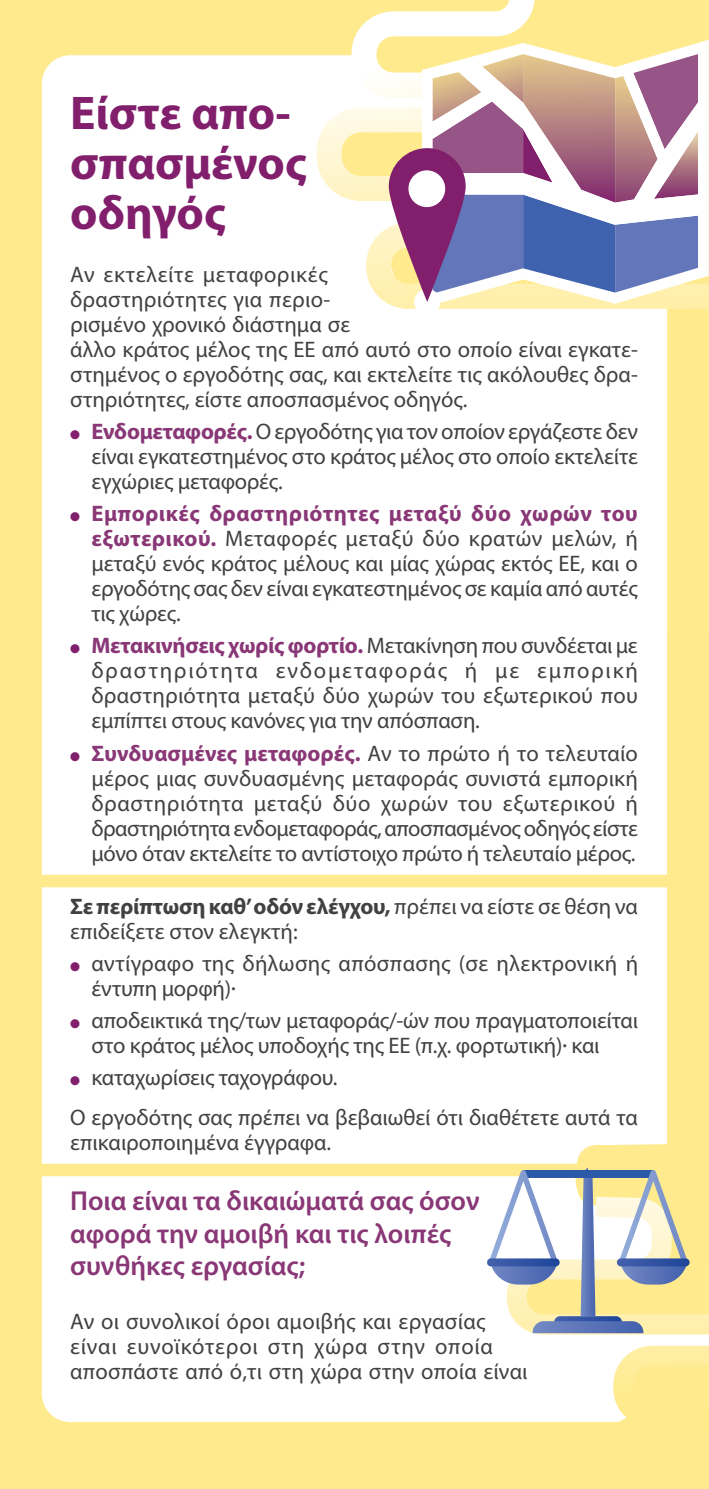
<style>
.page{position:relative;width:709px;height:1489px;background:#fff}
.page>*{position:absolute;margin:0;border:0;box-sizing:border-box;transform-origin:0 0}
.Title_chapter_H2{font:700 47.5px/50px "Myriad Pro";color:#811f6d}
.Title_chapter_H3{font:600 27.5px/32.5px "Myriad Pro";color:#893776}
.Text{font:22.5px/25px "Myriad Pro";color:#414042}
.s1{color:#811f6d}
.s2{font-weight:700;color:#893776}
.s3{font-weight:700}
</style>
<div class="page">
<div style="left:0;top:0;width:708px;height:1488px;background:#ffeb8d"></div>
<div style="left:42px;top:55px;width:625px;height:1366px;background:#fff;border-radius:28px"></div>
<div style="left:490px;top:1421px;width:219px;height:67px;background:#ffeb8d"></div>
<div style="left:547px;top:0;width:161px;height:40px;background:#ffeb8d"></div>
<svg style="left:366px;top:142px;width:343px;height:179px"></svg>
<svg style="left:304px;top:0;width:243px;height:213px"></svg>
<svg style="left:497px;top:1333px;width:212px;height:104px"></svg>
<div style="left:667px;top:633px;width:41px;height:510px;background:#ffeb8d"></div>
<svg style="left:422px;top:40px;width:286px;height:268px"></svg>
<svg style="left:432px;top:54px;width:266px;height:239px"></svg>
<div style="left:414px;top:289px;width:26px;height:26px;background:#fff;border-radius:50%"></div>
<svg style="left:389px;top:148px;width:76px;height:154px;background:#955587"></svg>
<div style="left:408px;top:170px;width:37px;height:37px;background:#fff;border-radius:50%"></div>
<div style="left:40px;top:874px;width:628px;height:13px;background:#ffeb8d"></div>
<div style="left:40px;top:1163px;width:628px;height:13px;background:#ffeb8d"></div>
<svg style="left:487px;top:1141px;width:222px;height:192px"></svg>
<h2 class="Title_chapter_H2" style="left:70px;top:86px;width:238px">Είστε απο&shy;σπασμένος οδηγός</h2>
<p class="Text" style="left:70px;top:261px;width:569px">Αν εκτελείτε μεταφορικές<br>δραστηριότητες για περιο-<br>ρισμένο χρονικό διάστημα σε<br>άλλο κράτος μέλος της ΕΕ από αυτό στο οποίο είναι εγκατε&shy;στημένος ο εργοδότης σας, και εκτελείτε τις ακόλουθες δρα&shy;στηριότητες, είστε αποσπασμένος οδηγός.</p>
<p class="Text" style="left:91px;top:418px;width:548px;text-align:justify;text-indent:-21px"><span class="s1">●</span> <span class="s2">Ενδομεταφορές.</span> Ο εργοδότης για τον οποίον εργάζεστε δεν είναι εγκατεστημένος στο κράτος μέλος στο οποίο εκτελείτε εγχώριες μεταφορές.</p>
<p class="Text" style="left:91px;top:501px;width:548px;text-align:justify;text-indent:-21px"><span class="s1">●</span> <span class="s2">Εμπορικές δραστηριότητες μεταξύ δύο χωρών του εξωτερικού.</span> Μεταφορές μεταξύ δύο κρατών μελών, ή μεταξύ ενός κράτος μέλους και μίας χώρας εκτός ΕΕ, και ο εργοδότης σας δεν είναι εγκατεστημένος σε καμία από αυτές τις χώρες.</p>
<p class="Text" style="left:91px;top:633px;width:548px;text-align:justify;text-indent:-21px"><span class="s1">●</span> <span class="s2">Μετακινήσεις χωρίς φορτίο.</span> Μετακίνηση που συνδέεται με δραστηριότητα ενδομεταφοράς ή με εμπορική δραστηριότητα μεταξύ δύο χωρών του εξωτερικού που εμπίπτει στους κανόνες για την απόσπαση.</p>
<p class="Text" style="left:91px;top:740px;width:548px;text-align:justify;text-indent:-21px"><span class="s1">●</span> <span class="s2">Συνδυασμένες μεταφορές.</span> Αν το πρώτο ή το τελευταίο μέρος μιας συνδυασμένης μεταφοράς συνιστά εμπορική δραστηριότητα μεταξύ δύο χωρών του εξωτερικού ή δραστηριότητα ενδομεταφοράς, αποσπασμένος οδηγός είστε μόνο όταν εκτελείτε το αντίστοιχο πρώτο ή τελευταίο μέρος.</p>
<p class="Text" style="left:70px;top:893px;width:569px"><span class="s3">Σε περίπτωση καθ’ οδόν ελέγχου,</span> πρέπει να είστε σε θέση να επιδείξετε στον ελεγκτή:</p>
<p class="Text" style="left:91px;top:950px;width:548px;text-indent:-21px"><span class="s1">●</span> αντίγραφο της δήλωσης απόσπασης (σε ηλεκτρονική ή έντυπη μορφή)·</p>
<p class="Text" style="left:91px;top:1007px;width:548px;text-indent:-21px"><span class="s1">●</span> αποδεικτικά της/των μεταφοράς/-ών που πραγματοποιείται στο κράτος μέλος υποδοχής της ΕΕ (π.χ. φορτωτική)· και</p>
<p class="Text" style="left:70px;top:1064px;width:269px"><span class="s1">●</span> καταχωρίσεις ταχογράφου.</p>
<p class="Text" style="left:70px;top:1104px;width:569px">Ο εργοδότης σας πρέπει να βεβαιωθεί ότι διαθέτετε αυτά τα επικαιροποιημένα έγγραφα.</p>
<h3 class="Title_chapter_H3" style="left:70px;top:1184px;width:411px">Ποια είναι τα δικαιώματά σας όσον αφορά την αμοιβή και τις λοιπές συνθήκες εργασίας;</h3>
<p class="Text" style="left:70px;top:1308px;width:459px">Αν οι συνολικοί όροι αμοιβής και εργασίας είναι ευνοϊκότεροι στη χώρα στην οποία αποσπάστε από ό,τι στη χώρα στην οποία είναι</p>
</div>
